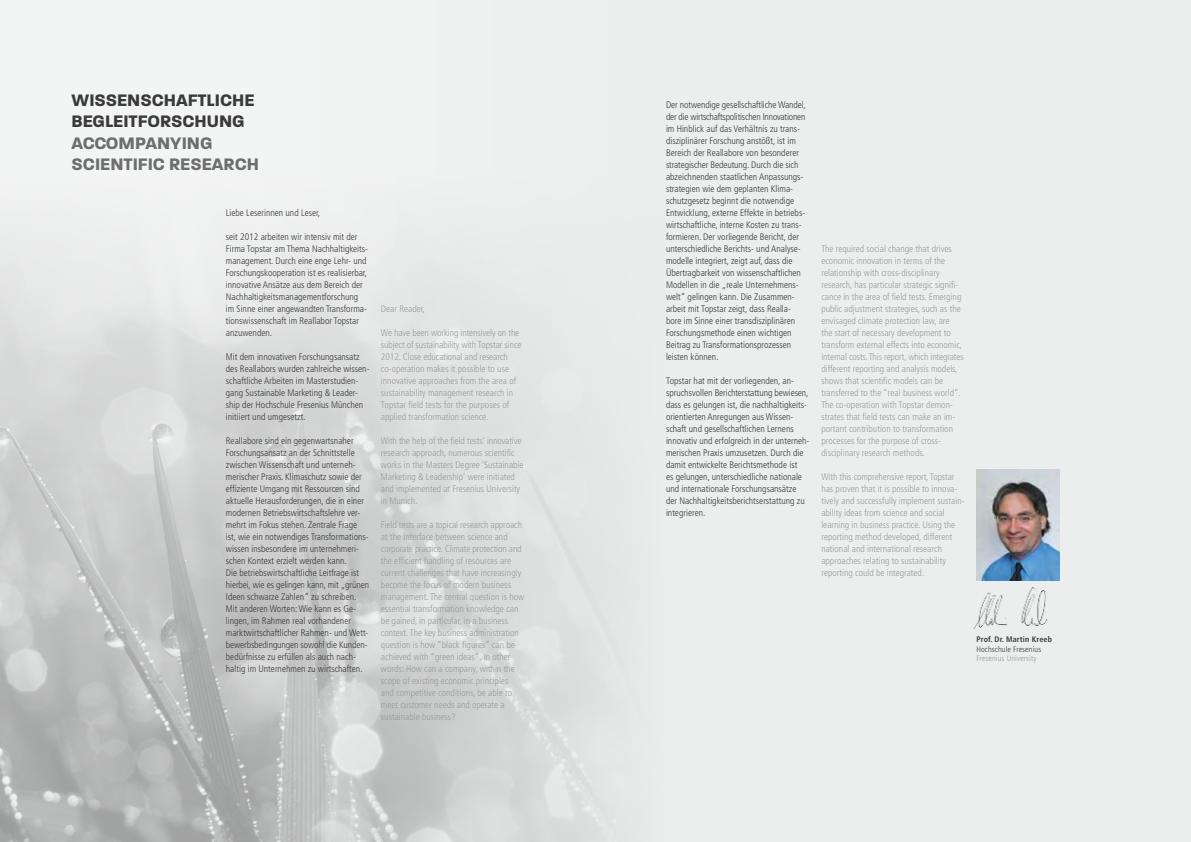
<style>
.page{position:relative;width:1191px;height:842px;background:#eceded}
.page>*{position:absolute;margin:0;border:0;box-sizing:border-box;transform-origin:0 0}
.t1{font:700 18px/21.6px "Paralucent";color:#3a3a39}
.t2{font:700 18px/21.6px "Paralucent";color:#6e6e6e}
.t3{font:300 condensed 9.5px/12px "Frutiger LT";color:#3a3a39}
.t4{font:300 condensed 9.5px/12px "Frutiger LT";color:#9c9c9c}
.t5{font:700 condensed 8px "Frutiger LT";letter-spacing:.02em;color:#3a3a39}
.t6{font:300 condensed 8px "Frutiger LT";letter-spacing:.02em;color:#3a3a39}
.t7{font:300 condensed 8px "Frutiger LT";letter-spacing:.02em;color:#9c9c9c}
</style>
<div class="page">
<img style="left:0;top:253px;width:261px;height:589px">
<svg style="left:261px;top:245px;width:390px;height:597px;fill:#dedfdf"></svg>
<img style="left:976px;top:470px;width:83px;height:110px">
<img style="left:974px;top:588px;width:74px;height:40px">
<h1 class="t1" style="left:72px;top:89px;width:184px">WISSENSCHAFTLICHE<br>BEGLEITFORSCHUNG</h1>
<h1 class="t2" style="left:72px;top:132px;width:189px">ACCOMPANYING<br>SCIENTIFIC RESEARCH</h1>
<p class="t3" style="left:226px;top:207px;width:96px">Liebe Leserinnen und Leser,</p>
<p class="t3" style="left:226px;top:231px;width:143px">seit 2012 arbeiten wir intensiv mit der Firma Topstar am Thema Nachhaltigkeits&shy;management. Durch eine enge Lehr- und Forschungskooperation ist es realisierbar, innovative Ansätze aus dem Bereich der Nachhaltigkeitsmanagementforschung im Sinne einer angewandten Transforma&shy;tionswissenschaft im Reallabor Topstar anzuwenden.</p>
<p class="t3" style="left:226px;top:351px;width:145px">Mit dem innovativen Forschungsansatz des Reallabors wurden zahlreiche wissen&shy;schaftliche Arbeiten im Masterstudien&shy;gang Sustainable Marketing &amp; Leader&shy;ship der Hochschule Fresenius München initiiert und umgesetzt.</p>
<p class="t3" style="left:226px;top:435px;width:145px">Reallabore sind ein gegenwartsnaher Forschungsansatz an der Schnittstelle zwischen Wissenschaft und unterneh&shy;merischer Praxis. Klimaschutz sowie der effiziente Umgang mit Ressourcen sind aktuelle Herausforderungen, die in einer modernen Betriebswirtschaftslehre ver&shy;mehrt im Fokus stehen. Zentrale Frage ist, wie ein notwendiges Transformations&shy;wissen insbesondere im unternehmeri&shy;schen Kontext erzielt werden kann.<br>Die betriebswirtschaftliche Leitfrage ist hierbei, wie es gelingen kann, mit „grünen Ideen schwarze Zahlen“ zu schreiben.<br>Mit anderen Worten: Wie kann es Ge&shy;lingen, im Rahmen real vorhandener marktwirtschaftlicher Rahmen- und Wett&shy;bewerbsbedingungen sowohl die Kunden&shy;bedürfnisse zu erfüllen als auch nach&shy;haltig im Unternehmen zu wirtschaften.</p>
<p class="t4" style="left:381px;top:303px;width:45px">Dear Reader,</p>
<p class="t4" style="left:381px;top:327px;width:142px">We have been working intensively on the subject of sustainability with Topstar since 2012. Close educational and research co-operation makes it possible to use innovative approaches from the area of sustainability management research in Topstar field tests for the purposes of applied transformation science.</p>
<p class="t4" style="left:381px;top:435px;width:144px">With the help of the field tests’ innovative research approach, numerous scientific works in the Masters Degree ‘Sustainable Marketing &amp; Leadership’ were initiated and implemented at Fresenius University in Munich.</p>
<p class="t4" style="left:381px;top:519px;width:145px">Field tests are a topical research approach at the interface between science and corporate practice. Climate protection and the efficient handling of resources are current challenges that have increasingly become the focus of modern business management. The central question is how essential transformation knowledge can be gained, in particular, in a business context. The key business administration question is how “black figures” can be achieved with “green ideas”. In other words: How can a company, within the scope of existing economic principles<br>and competitive conditions, be able to meet customer needs and operate a sustainable business?</p>
<p class="t3" style="left:666px;top:99px;width:141px">Der notwendige gesellschaftliche Wandel, der die wirtschaftspolitischen Innovationen im Hinblick auf das Verhältnis zu trans&shy;disziplinärer Forschung anstößt, ist im Bereich der Reallabore von besonderer strategischer Bedeutung. Durch die sich abzeichnenden staatlichen Anpassungs&shy;strategien wie dem geplanten Klima&shy;schutzgesetz beginnt die notwendige Entwicklung, externe Effekte in betriebs&shy;wirtschaftliche, interne Kosten zu trans&shy;formieren. Der vorliegende Bericht, der unterschiedliche Berichts- und Analyse&shy;modelle integriert, zeigt auf, dass die Übertragbarkeit von wissenschaftlichen Modellen in die „reale Unternehmens&shy;welt“ gelingen kann. Die Zusammen&shy;arbeit mit Topstar zeigt, dass Realla&shy;bore im Sinne einer transdisziplinären Forschungsmethode einen wichtigen Beitrag zu Transformationsprozessen leisten können.</p>
<p class="t3" style="left:666px;top:375px;width:145px">Topstar hat mit der vorliegenden, an&shy;spruchsvollen Berichterstattung bewiesen, dass es gelungen ist, die nachhaltigkeits&shy;orientierten Anregungen aus Wissen&shy;schaft und gesellschaftlichen Lernens innovativ und erfolgreich in der unterneh&shy;merischen Praxis umzusetzen. Durch die damit entwickelte Berichtsmethode ist<br>es gelungen, unterschiedliche nationale und internationale Forschungsansätze der Nachhaltigkeitsberichtserstattung zu integrieren.</p>
<p class="t4" style="left:821px;top:243px;width:144px">The required social change that drives economic innovation in terms of the relationship with cross-disciplinary research, has particular strategic signifi&shy;cance in the area of field tests. Emerging public adjustment strategies, such as the envisaged climate protection law, are<br>the start of necessary development to transform external effects into economic, internal costs. This report, which integrates different reporting and analysis models, shows that scientific models can be transferred to the “real business world”.<br>The co-operation with Topstar demon&shy;strates that field tests can make an im&shy;portant contribution to transformation processes for the purpose of cross&shy;disciplinary research methods.</p>
<p class="t4" style="left:821px;top:471px;width:145px">With this comprehensive report, Topstar has proven that it is possible to innova&shy;tively and successfully implement sustain&shy;ability ideas from science and social learning in business practice. Using the reporting method developed, different national and international research approaches relating to sustainability reporting could be integrated.</p>
<p class="t5" style="left:976px;top:635px;width:77px">Prof. Dr. Martin Kreeb</p>
<p class="t6" style="left:976px;top:645px;width:66px">Hochschule Fresenius</p>
<p class="t7" style="left:976px;top:654px;width:61px">Fresenius University</p>
</div>
